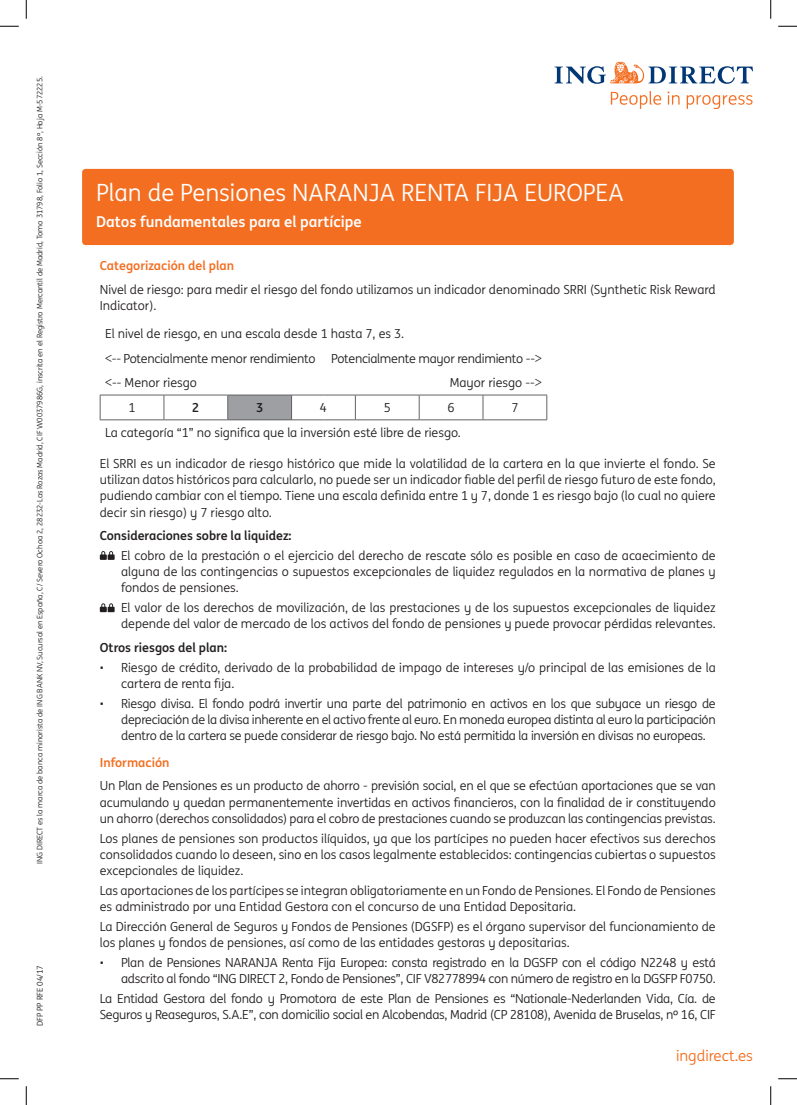
<style>
.page{position:relative;width:797px;height:1105px;background:#fff}
.page>*{position:absolute;margin:0;border:0;box-sizing:border-box;transform-origin:0 0}
.t1{font:23.75px "ING Me";color:#fff}
.t2{font:700 15px "ING Me";color:#fff}
.t3{font:15px "ING Me";color:#f36e21}
.t4{font:12.5px/16.2px "ING Me";color:#231f20}
.t5{font:12.5px/24.8px "ING Me";letter-spacing:-.02em;color:#231f20}
.t6{font:700 12.5px "ING Me";color:#231f20}
.t7{font:700 12.5px "ING Me";color:#f36e21}
.t8{font:8px "ING Me";color:#231f20}
.t9{font:7.62px "ING Me";color:#231f20}
</style>
<div class="page">
<svg style="left:611px;top:91px;width:50px;height:18px"></svg>
<svg style="left:667px;top:92px;width:12px;height:13px"></svg>
<svg style="left:686px;top:95px;width:66px;height:14px"></svg>
<svg style="left:554px;top:62px;width:199px;height:22px"></svg>
<div style="left:228px;top:395px;width:63px;height:25px;background:#9d9fa2"></div>
<svg style="left:546px;top:396px;width:1px;height:23px"></svg>
<hr style="left:483px;top:395px;width:64px;height:1px;background:#636366">
<hr style="left:483px;top:419px;width:64px;height:1px;background:#636366">
<hr style="left:291px;top:395px;width:32px;height:1px;background:#636366">
<hr style="left:323px;top:395px;width:32px;height:1px;background:#636366">
<hr style="left:291px;top:419px;width:32px;height:1px;background:#636366">
<hr style="left:323px;top:419px;width:32px;height:1px;background:#636366">
<hr style="left:100px;top:395px;width:64px;height:1px;background:#636366">
<svg style="left:100px;top:395px;width:1px;height:24px"></svg>
<hr style="left:100px;top:419px;width:64px;height:1px;background:#636366">
<hr style="left:355px;top:395px;width:64px;height:1px;background:#636366">
<svg style="left:355px;top:395px;width:1px;height:24px"></svg>
<hr style="left:355px;top:419px;width:64px;height:1px;background:#636366">
<hr style="left:419px;top:395px;width:64px;height:1px;background:#636366">
<svg style="left:419px;top:395px;width:1px;height:24px"></svg>
<svg style="left:482px;top:395px;width:1px;height:24px"></svg>
<hr style="left:419px;top:419px;width:64px;height:1px;background:#636366">
<hr style="left:228px;top:395px;width:63px;height:1px;background:#636366">
<svg style="left:291px;top:395px;width:1px;height:24px"></svg>
<hr style="left:228px;top:419px;width:63px;height:1px;background:#636366">
<hr style="left:164px;top:395px;width:64px;height:1px;background:#636366">
<svg style="left:164px;top:395px;width:1px;height:24px"></svg>
<svg style="left:227px;top:395px;width:1px;height:24px"></svg>
<hr style="left:164px;top:419px;width:64px;height:1px;background:#636366">
<svg style="left:100px;top:551px;width:15px;height:9px"></svg>
<svg style="left:100px;top:603px;width:15px;height:9px"></svg>
<div style="left:82px;top:169px;width:651px;height:76px;background:#f36e21;border-radius:4px"></div>
<svg style="left:0;top:25px;width:19px;height:2px"></svg>
<svg style="left:778px;top:25px;width:19px;height:2px"></svg>
<svg style="left:0;top:1078px;width:19px;height:1px"></svg>
<svg style="left:778px;top:1078px;width:19px;height:1px"></svg>
<svg style="left:25px;top:0;width:2px;height:19px"></svg>
<svg style="left:25px;top:1086px;width:2px;height:19px"></svg>
<svg style="left:770px;top:0;width:1px;height:19px"></svg>
<svg style="left:770px;top:1086px;width:1px;height:19px"></svg>
<p class="t9" style="left:34px;top:864px;width:789px;rotate:-90deg">ING DIRECT es la marca de banca minorista de ING BANK NV, Sucursal en España, C/ Severo Ochoa 2, 28232-Las Rozas Madrid, CIF W0037986G, inscrita en el Registro Mercantil de Madrid, Tomo 31798, Folio 1, Sección 8ª, Hoja M-572225.</p>
<p class="t8" style="left:34px;top:1026px;width:63px;rotate:-90deg">DFP PP RFE 04/17</p>
<h1 class="t1" style="left:96px;top:175px;width:529px">Plan de Pensiones NARANJA RENTA FIJA EUROPEA</h1>
<p class="t2" style="left:96px;top:209px;width:267px">Datos fundamentales para el partícipe</p>
<p class="t7" style="left:100px;top:256px;width:136px">Categorización del plan</p>
<p class="t4" style="left:100px;top:281px;width:617px">Nivel de riesgo: para medir el riesgo del fondo utilizamos un indicador denominado SRRI (Synthetic Risk Reward<br>Indicator).</p>
<p class="t5" style="left:105px;top:320px;width:438px">El nivel de riesgo, en una escala desde 1 hasta 7, es 3.<br>&lt;-- Potencialmente menor rendimiento Potencialmente mayor rendimiento --&gt; &lt;-- Menor riesgo</p>
<p class="t4" style="left:450px;top:374px;width:93px">Mayor riesgo --&gt;</p>
<p class="t4" style="left:128px;top:399px;width:9px">1</p>
<p class="t6" style="left:192px;top:398px;width:9px">2</p>
<p class="t6" style="left:256px;top:398px;width:9px">3</p>
<p class="t4" style="left:320px;top:399px;width:9px">4</p>
<p class="t4" style="left:384px;top:399px;width:9px">5</p>
<p class="t4" style="left:447px;top:399px;width:9px">6</p>
<p class="t4" style="left:511px;top:399px;width:9px">7</p>
<p class="t4" style="left:105px;top:424px;width:357px">La categoría “1” no significa que la inversión esté libre de riesgo.</p>
<p class="t4" style="left:100px;top:455px;width:617px;text-align:justify">El SRRI es un indicador de riesgo histórico que mide la volatilidad de la cartera en la que invierte el fondo. Se utilizan datos históricos para calcularlo, no puede ser un indicador fiable del perfil de riesgo futuro de este fondo, pudiendo cambiar con el tiempo. Tiene una escala definida entre 1 y 7, donde 1 es riesgo bajo (lo cual no quiere decir sin riesgo) y 7 riesgo alto.</p>
<p class="t6" style="left:100px;top:525px;width:193px">Consideraciones sobre la liquidez:</p>
<p class="t4" style="left:121px;top:547px;width:596px;text-align:justify">El cobro de la prestación o el ejercicio del derecho de rescate sólo es posible en caso de acaecimiento de alguna de las contingencias o supuestos excepcionales de liquidez regulados en la normativa de planes y fondos de pensiones.</p>
<p class="t4" style="left:121px;top:599px;width:596px">El valor de los derechos de movilización, de las prestaciones y de los supuestos excepcionales de liquidez depende del valor de mercado de los activos del fondo de pensiones y puede provocar pérdidas relevantes.</p>
<p class="t6" style="left:100px;top:637px;width:129px">Otros riesgos del plan:</p>
<p class="t4" style="left:121px;top:658px;width:596px;text-indent:-21px">• Riesgo de crédito, derivado de la probabilidad de impago de intereses y/o principal de las emisiones de la cartera de renta fija.</p>
<p class="t4" style="left:121px;top:694px;width:596px;text-align:justify;text-indent:-21px">• Riesgo divisa. El fondo podrá invertir una parte del patrimonio en activos en los que subyace un riesgo de depreciación de la divisa inherente en el activo frente al euro. En moneda europea distinta al euro la participación dentro de la cartera se puede considerar de riesgo bajo. No está permitida la inversión en divisas no europeas.</p>
<p class="t7" style="left:100px;top:752px;width:71px">Información</p>
<p class="t4" style="left:100px;top:777px;width:617px;text-align:justify">Un Plan de Pensiones es un producto de ahorro - previsión social, en el que se efectúan aportaciones que se van acumulando y quedan permanentemente invertidas en activos financieros, con la finalidad de ir constituyendo un ahorro (derechos consolidados) para el cobro de prestaciones cuando se produzcan las contingencias previstas.</p>
<p class="t4" style="left:100px;top:829px;width:617px;text-align:justify">Los planes de pensiones son productos ilíquidos, ya que los partícipes no pueden hacer efectivos sus derechos consolidados cuando lo deseen, sino en los casos legalmente establecidos: contingencias cubiertas o supuestos excepcionales de liquidez.</p>
<p class="t4" style="left:100px;top:882px;width:617px">Las aportaciones de los partícipes se integran obligatoriamente en un Fondo de Pensiones. El Fondo de Pensiones es administrado por una Entidad Gestora con el concurso de una Entidad Depositaria.</p>
<p class="t4" style="left:100px;top:918px;width:617px">La Dirección General de Seguros y Fondos de Pensiones (DGSFP) es el órgano supervisor del funcionamiento de los planes y fondos de pensiones, así como de las entidades gestoras y depositarias.</p>
<p class="t5" style="left:100px;top:954px;width:617px;line-height:16.2px;text-align:right">• Plan de Pensiones NARANJA Renta Fija Europea: consta registrado en la DGSFP con el código N2248 y está adscrito al fondo “ING DIRECT 2, Fondo de Pensiones”, CIF V82778994 con número de registro en la DGSFP F0750.</p>
<p class="t5" style="left:100px;top:990px;width:617px;line-height:16.2px">La Entidad Gestora del fondo y Promotora de este Plan de Pensiones es “Nationale-Nederlanden Vida, Cía. de<br>Seguros y Reaseguros, S.A.E”, con domicilio social en Alcobendas, Madrid (CP 28108), Avenida de Bruselas, nº 16, CIF</p>
<p class="t3" style="left:676px;top:1045px;width:78px">ingdirect.es</p>
</div>
